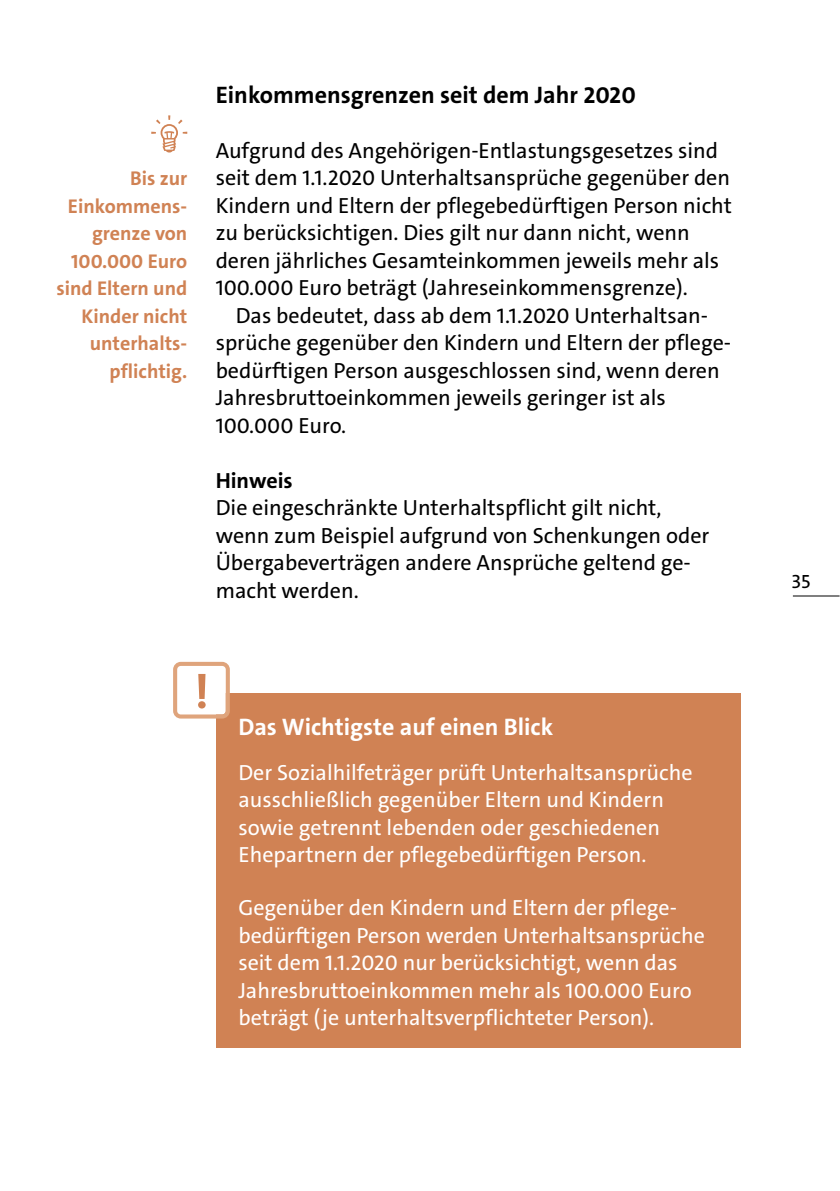
<style>
.page{position:relative;width:840px;height:1191px;background:#fff}
.page>*{position:absolute;margin:0;border:0;box-sizing:border-box;transform-origin:0 0}
.H2_H2_-_Head_Lauftext{font:700 24px "The Sans C5";color:#000}
.Kasten_H2_H2_-_Headline_Kasten{font:700 24px "The Sans C5";color:#fff}
.P_p_-_Lauftext{font:22px/27.6px "The Sans C5";color:#000}
.Kasten_P_p-_Lauftext_Kasten{font:22px/27.6px "The Sans C5";color:#fff}
.P_p_-_Lauftext_Einzug{font:22px/27.6px "The Sans C5";color:#000}
.Kasten_P_p_-_Lauftext_Kasten_Abstand_dan{font:22px/27.6px "The Sans C5";color:#fff}
.P_p_-_Lauftext_Abstand_davor{font:700 22px "The Sans C5";color:#000}
.H3_H3_-_Merksatz_rechtsbündig{font:700 20px/27.6px "The Sans C5";color:#d08254;text-align:right}
.t1{font:20px "The Sans C5";color:#000}
</style>
<div class="page">
<svg style="left:151px;top:115px;width:36px;height:37px"></svg>
<div style="left:215px;top:694px;width:525px;height:354px;background:#d08254"></div>
<svg style="left:173px;top:662px;width:57px;height:56px"></svg>
<hr style="left:792px;top:595px;width:47px;height:1px;background:#000">
<h3 class="H3_H3_-_Merksatz_rechtsbündig" style="left:56px;top:165px;width:132px">Bis zur<br>Einkommens&shy;grenze von<br>100.000 Euro sind Eltern und<br>Kinder nicht unterhalts&shy;pflichtig.</h3>
<h2 class="H2_H2_-_Head_Lauftext" style="left:215px;top:79px;width:421px">Einkommensgrenzen seit dem Jahr 2020</h2>
<p class="P_p_-_Lauftext" style="left:215px;top:136px;width:517px">Aufgrund des Angehörigen-Entlastungsgesetzes sind seit dem 1.1.2020 Unterhaltsansprüche gegenüber den Kindern und Eltern der pflegebedürftigen Person nicht zu berücksichtigen. Dies gilt nur dann nicht, wenn deren jährliches Gesamteinkommen jeweils mehr als 100.000 Euro beträgt (Jahreseinkommensgrenze).</p>
<p class="P_p_-_Lauftext_Einzug" style="left:215px;top:301px;width:516px;text-indent:20px">Das bedeutet, dass ab dem 1.1.2020 Unterhaltsan&shy;sprüche gegenüber den Kindern und Eltern der pflege&shy;bedürftigen Person ausgeschlossen sind, wenn deren Jahresbruttoeinkommen jeweils geringer ist als 100.000 Euro.</p>
<p class="P_p_-_Lauftext_Abstand_davor" style="left:215px;top:466px;width:78px">Hinweis</p>
<p class="P_p_-_Lauftext" style="left:215px;top:494px;width:495px">Die eingeschränkte Unterhaltspflicht gilt nicht, wenn zum Beispiel aufgrund von Schenkungen oder Übergabeverträgen andere Ansprüche geltend ge&shy;macht werden.</p>
<h2 class="Kasten_H2_H2_-_Headline_Kasten" style="left:238px;top:711px;width:316px">Das Wichtigste auf einen Blick</h2>
<p class="Kasten_P_p_-_Lauftext_Kasten_Abstand_dan" style="left:238px;top:758px;width:455px">Der Sozialhilfeträger prüft Unterhaltsansprüche ausschließlich gegenüber Eltern und Kindern sowie getrennt lebenden oder geschiedenen Ehepartnern der pflegebedürftigen Person.</p>
<p class="Kasten_P_p-_Lauftext_Kasten" style="left:238px;top:894px;width:468px">Gegenüber den Kindern und Eltern der pflege&shy;bedürftigen Person werden Unterhaltsansprüche seit dem 1.1.2020 nur berücksichtigt, wenn das Jahresbruttoeinkommen mehr als 100.000 Euro beträgt (je unterhaltsverpflichteter Person).</p>
<p class="t1" style="left:791px;top:568px;width:20px">35</p>
</div>
